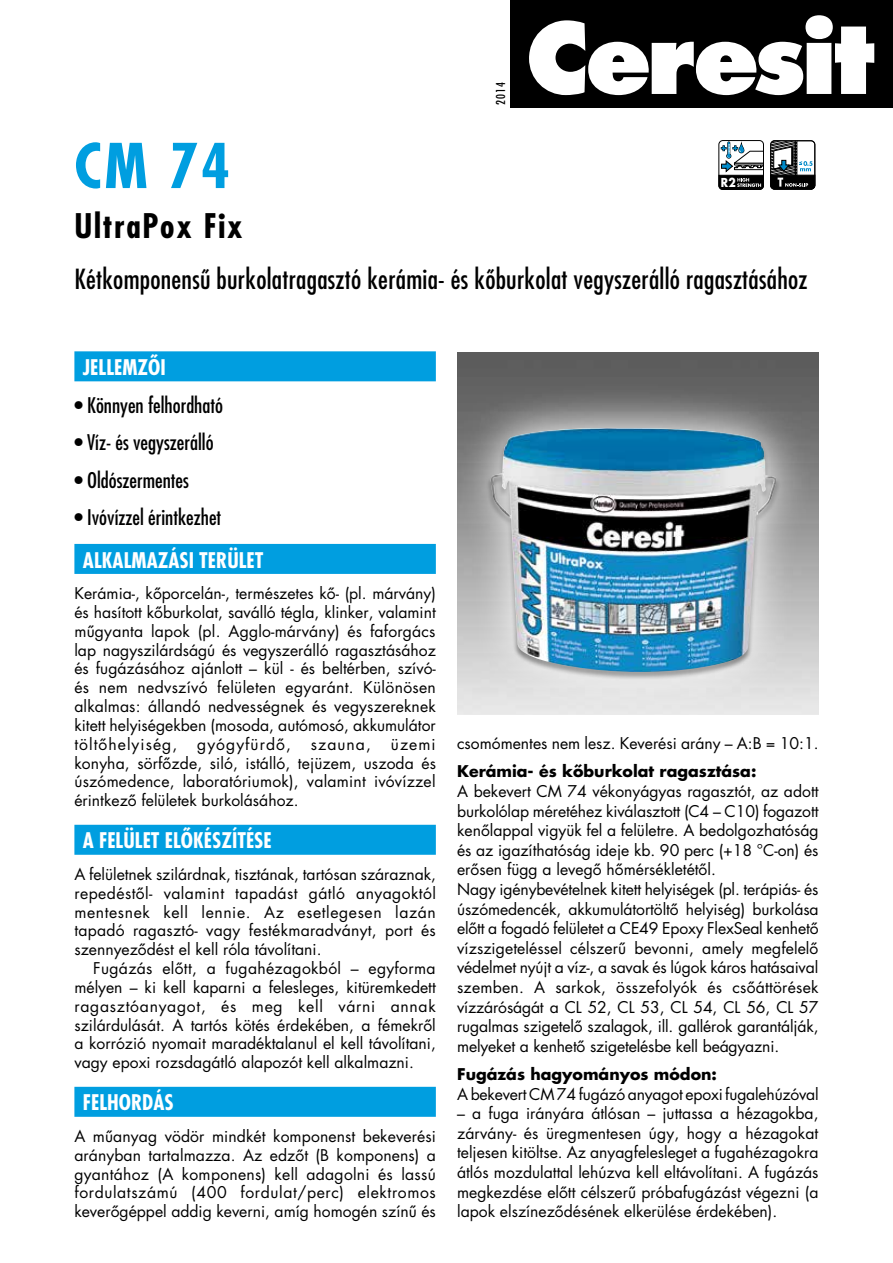
<style>
.page{position:relative;width:893px;height:1263px;background:#fff}
.page>*{position:absolute;margin:0;border:0;box-sizing:border-box;transform-origin:0 0}
.t1{font:700 60px "Futura H Condensed";color:#009ee0}
.t2{font:700 33px "Futura H Condensed";letter-spacing:.05em;color:#000}
.t3{font:27px "Futura H Condensed";letter-spacing:.01em;color:#000}
.t4{font:21px "Futura H Condensed";color:#000}
.t5{font:700 21px "Futura H Condensed";color:#fff}
.t6{font:15.75px/18.8px "Futura H Book";color:#000;text-align:justify}
.t7{font:15.75px "Futura H Bold";color:#000}
.t8{font:15.75px "Futura H Book";letter-spacing:.065em;color:#000}
.t9{font:12px "Futura H Condensed";color:#000}
.t10{font:700 12px "Futura";color:#fff;scale:.9 1}
</style>
<div class="page">
<div style="left:457px;top:353px;width:362px;height:361px;background:#5e5e5e"></div>
<div style="left:74px;top:351px;width:362px;height:30px;background:#009ee0"></div>
<div style="left:74px;top:544px;width:362px;height:30px;background:#009ee0"></div>
<div style="left:74px;top:825px;width:362px;height:30px;background:#009ee0"></div>
<div style="left:74px;top:1087px;width:362px;height:30px;background:#009ee0"></div>
<svg style="left:457px;top:384px;width:360px;height:331px;background:#ababab"></svg>
<img style="left:490px;top:428px;width:287px;height:244px">
<svg style="left:719px;top:140px;width:97px;height:50px"></svg>
<div style="left:510px;top:0;width:383px;height:107px;background:#000"></div>
<svg style="left:529px;top:15px;width:345px;height:80px"></svg>
<p class="t9" style="left:493px;top:105px;width:25px;rotate:-90deg">2014</p>
<h1 class="t1" style="left:74px;top:127px;width:157px">CM 74</h1>
<h2 class="t2" style="left:74px;top:205px;width:170px">ULTRAPOX FIX</h2>
<h3 class="t3" style="left:74px;top:262px;width:735px">Kétkomponensû burkolatragasztó kerámia- és kôburkolat vegyszerálló ragasztásához</h3>
<p class="t10" style="left:721px;top:174px;width:18px">R2</p>
<h3 class="t5" style="left:83px;top:354px;width:84px">JELLEMZÔI</h3>
<h3 class="t4" style="left:74px;top:392px;width:150px">• Könnyen felhordható</h3>
<h3 class="t4" style="left:74px;top:429px;width:141px">• Víz- és vegyszerálló</h3>
<h3 class="t4" style="left:74px;top:467px;width:116px">• Oldószermentes</h3>
<h3 class="t4" style="left:74px;top:504px;width:148px">• Ivóvízzel érintkezhet</h3>
<h3 class="t5" style="left:83px;top:546px;width:182px">ALKALMAZÁSI TERÜLET</h3>
<p class="t6" style="left:74px;top:584px;width:363px">Kerámia-, kôporcelán-, természetes kô- (pl. márvány) és hasított kôburkolat, saválló tégla, klinker, valamint mûgyanta lapok (pl. Agglo-márvány) és faforgács lap nagyszilárdságú és vegyszerálló ragasztásához és fugázásához ajánlott – kül - és beltérben, szívó&shy;és nem nedvszívó felületen egyaránt. Különösen alkalmas: állandó nedvességnek és vegyszereknek kitett helyiségekben (mosoda, autómosó, akkumulátor töltôhelyiség,</p>
<p class="t8" style="left:197px;top:733px;width:95px">gyógyfürdô,</p>
<p class="t6" style="left:311px;top:734px;width:62px">szauna,</p>
<p class="t6" style="left:74px;top:734px;width:363px;text-indent:316px">üzemi konyha, sörfôzde, siló, istálló, tejüzem, uszoda és úszómedence, laboratóriumok), valamint ivóvízzel érintkezô felületek burkolásához.</p>
<h3 class="t5" style="left:83px;top:827px;width:188px">A FELÜLET ELÔKÉSZÍTÉSE</h3>
<p class="t6" style="left:74px;top:864px;width:363px">A felületnek szilárdnak, tisztának, tartósan száraznak, repedéstôl- valamint tapadást gátló anyagoktól mentesnek kell lennie. Az esetlegesen lazán tapadó ragasztó- vagy festékmaradványt, port és szennyezôdést el kell róla távolítani.</p>
<p class="t6" style="left:74px;top:959px;width:363px;text-indent:19px">Fugázás elôtt, a fugahézagokból – egyforma mélyen – ki kell kaparni a felesleges, kitüremkedett ragasztóanyagot, és meg kell várni annak szilárdulását. A tartós kötés érdekében, a fémekrôl a korrózió nyomait maradéktalanul el kell távolítani, vagy epoxi rozsdagátló alapozót kell alkalmazni.</p>
<h3 class="t5" style="left:83px;top:1089px;width:92px">FELHORDÁS</h3>
<p class="t6" style="left:74px;top:1126px;width:363px">A mûanyag vödör mindkét komponenst bekeverési arányban tartalmazza. Az edzôt (B komponens) a gyantához (A komponens) kell adagolni és lassú fordulatszámú (400 fordulat/perc) elektromos keverôgéppel addig keverni, amíg homogén színû és</p>
<p class="t6" style="left:457px;top:734px;width:363px">csomómentes nem lesz. Keverési arány – A:B = 10:1.</p>
<p class="t7" style="left:457px;top:760px;width:301px">Kerámia- és kôburkolat ragasztása:</p>
<p class="t6" style="left:457px;top:781px;width:363px;line-height:19.6px;text-align:left">A bekevert CM 74 vékonyágyas ragasztót, az adott burkolólap méretéhez kiválasztott (C4 – C10) fogazott kenôlappal vigyük fel a felületre. A bedolgozhatóság és az igazíthatóság ideje kb. 90 perc (+18 °C-on) és erôsen függ a levegô hômérsékletétôl.<br>Nagy igénybevételnek kitett helyiségek (pl. terápiás- és úszómedencék, akkumulátortöltô helyiség) burkolása elôtt a fogadó felületet a CE49 Epoxy FlexSeal kenhetô vízszigeteléssel célszerû bevonni, amely megfelelô védelmet nyújt a víz-, a savak és lúgok káros hatásaival szemben. A sarkok, összefolyók és csôáttörések vízzáróságát a CL 52, CL 53, CL 54, CL 56, CL 57 rugalmas szigetelô szalagok, ill. gallérok garantálják, melyeket a kenhetô szigetelésbe kell beágyazni.</p>
<p class="t7" style="left:457px;top:1063px;width:261px">Fugázás hagyományos módon:</p>
<p class="t6" style="left:457px;top:1084px;width:363px">A bekevert CM 74 fugázó anyagot epoxi fugalehúzóval</p>
<p class="t6" style="left:457px;top:1103px;width:363px;line-height:19.6px">– a fuga irányára átlósan – juttassa a hézagokba, zárvány- és üregmentesen úgy, hogy a hézagokat teljesen kitöltse. Az anyagfelesleget a fugahézagokra átlós mozdulattal lehúzva kell eltávolítani. A fugázás megkezdése elôtt célszerû próbafugázást végezni (a lapok elszínezôdésének elkerülése érdekében).</p>
</div>
